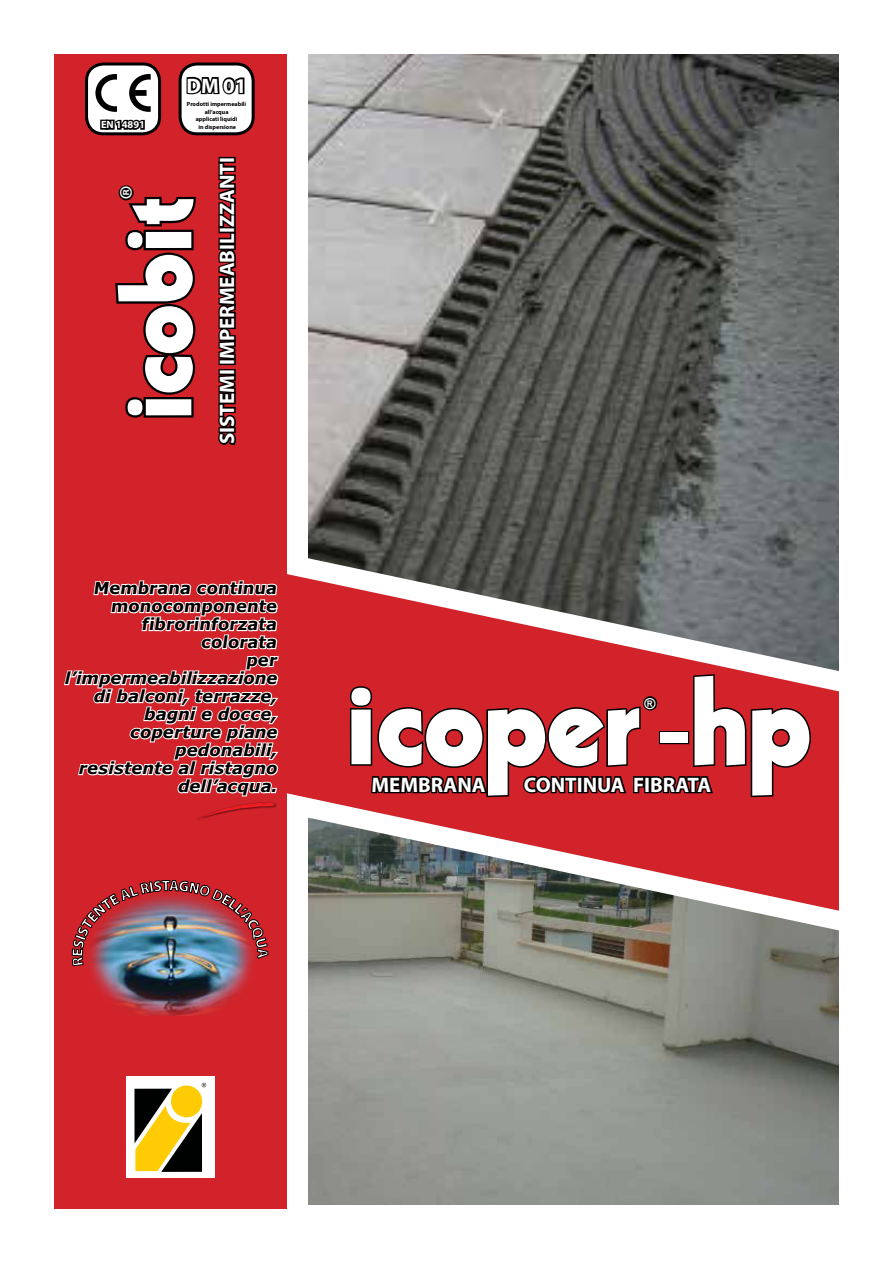
<style>
.page{position:relative;width:893px;height:1263px;background:#fff}
.page>*{position:absolute;margin:0;border:0;box-sizing:border-box;transform-origin:0 0}
.t1{font:108px "Bear";letter-spacing:-.075em;color:#fff}
.t2{font:90px "Bear";letter-spacing:-.075em;color:#fff}
.t3{font:36px "Myriad Pro";color:#fff}
.t4{font:700 21px "Myriad Pro";color:#fff}
.t5{font:italic 700 16.5px/18px "Verdana";color:#000;text-align:right}
.t6{font:700 15px "Arial";color:#fff}
.t7{font:700 10.5px "Myriad Pro";color:#fff}
.t8{font:700 6px/7.5px "Myriad Pro";color:#000;text-align:center}
.s1{font-size:75px}
</style>
<div class="page">
<img style="left:309px;top:936px;width:530px;height:268px">
<img style="left:309px;top:54px;width:530px;height:494px">
<div style="left:286px;top:698px;width:553px;height:90px;background:#d2232a"></div>
<svg style="left:286px;top:548px;width:553px;height:150px;background:#9f6366"></svg>
<svg style="left:286px;top:788px;width:553px;height:148px"></svg>
<div style="left:54px;top:54px;width:232px;height:1155px;background:#d2232a"></div>
<svg style="left:348px;top:672px;width:464px;height:127px;background:#aa1d23"></svg>
<img style="left:91px;top:966px;width:160px;height:49px">
<img style="left:72px;top:880px;width:196px;height:86px">
<svg style="left:64px;top:580px;width:215px;height:240px"></svg>
<svg style="left:115px;top:185px;width:81px;height:233px"></svg>
<svg style="left:218px;top:373px;width:18px;height:73px"></svg>
<div style="left:219px;top:369px;width:17px;height:6px;border:3px solid #000"></div>
<div style="left:219px;top:359px;width:17px;height:6px;border:3px solid #000"></div>
<svg style="left:218px;top:160px;width:18px;height:201px;background:#210506"></svg>
<div style="left:219px;top:157px;width:17px;height:6px;border:3px solid #000"></div>
<div style="left:87px;top:64px;width:73px;height:70px;background:#fff;border-radius:17px"></div>
<div style="left:85px;top:63px;width:76px;height:72px;border:3px solid #000;border-radius:17px"></div>
<svg style="left:95px;top:74px;width:56px;height:58px"></svg>
<div style="left:180px;top:64px;width:73px;height:70px;background:#fff;border-radius:17px"></div>
<div style="left:179px;top:63px;width:76px;height:72px;border:3px solid #000;border-radius:17px"></div>
<svg style="left:186px;top:76px;width:59px;height:19px"></svg>
<div style="left:126px;top:1076px;width:88px;height:102px;background:#fff"></div>
<svg style="left:134px;top:1083px;width:72px;height:89px"></svg>
<p class="t7" style="left:101px;top:121px;width:46px">EN 14891</p>
<p class="t4" style="left:187px;top:78px;width:61px">DM 01</p>
<p class="t8" style="left:187px;top:101px;width:61px">Prodotti impermeabili all’acqua<br>applicati liquidi<br>in dispersione</p>
<h3 class="t3" style="left:115px;top:200px;width:17px;rotate:-90deg">®</h3>
<h2 class="t2" style="left:118px;top:425px;width:233px;rotate:-90deg">icobit</h2>
<p class="t4" style="left:219px;top:444px;width:289px;rotate:-90deg">SISTEMI IMPERMEABILIZZANTI</p>
<p class="t5" style="left:65px;top:580px;width:216px">Membrana continua monocomponente fibrorinforzata colorata<br>per l’impermeabilizzazione di balconi, terrazze, bagni e docce, coperture piane pedonabili,<br>resistente al ristagno dell’acqua.</p>
<h1 class="t1" style="left:340px;top:676px;width:476px">icoper <span class="s1">-</span>hp</h1>
<p class="t6" style="left:645px;top:695px;width:13px">®</p>
<p class="t4" style="left:372px;top:777px;width:116px">MEMBRANA</p>
<p class="t4" style="left:524px;top:777px;width:189px">CONTINUA FIBRATA</p>
</div>
